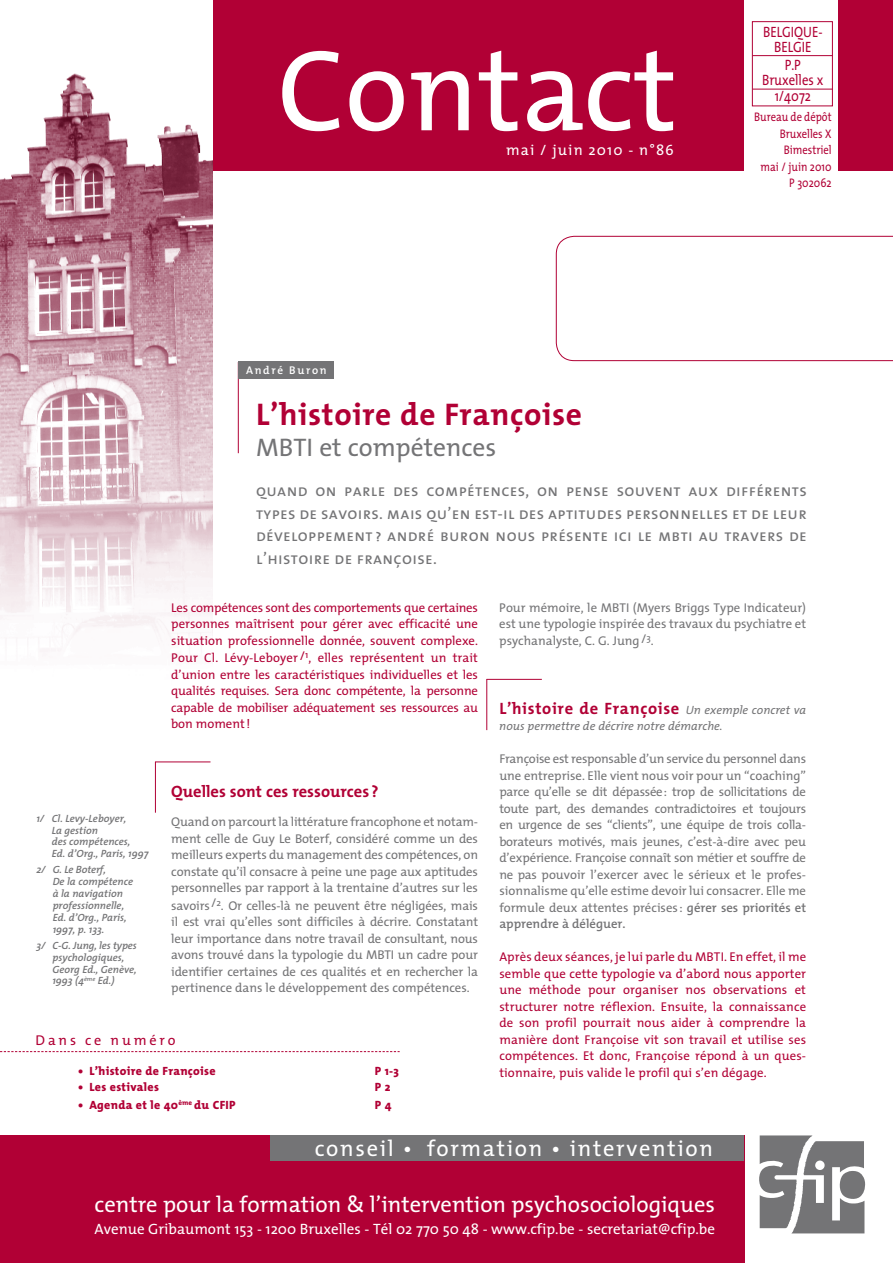
<style>
.page{position:relative;width:893px;height:1263px;background:#fff}
.page>*{position:absolute;margin:0;border:0;box-sizing:border-box;transform-origin:0 0}
.t1{font:116.55px "The Mix";color:#fff}
.t2{font:700 31.5px "The Mix";letter-spacing:.02em;color:#b10035}
.t3{font:25.5px "The Mix";color:#747476}
.t4{font:22.5px "The Mix";color:#fff}
.t5{font:22.5px "The Mix";letter-spacing:.075em;color:#fff}
.t6{font:16.5px/22.5px "The Mix Caps";letter-spacing:.02em;color:#747476;text-align:justify}
.t7{font:700 16.5px "The Mix";letter-spacing:.04em;color:#b10035}
.t8{font:700 16.5px "The Mix";color:#b10035}
.t9{font:15px "The Mix";color:#fff}
.t10{font:15px/15px "The Mix";color:#b10035;text-align:center;scale:.85 1}
.t11{font:15px "The Mix";letter-spacing:.075em;color:#fff}
.t12{font:14.25px "The Mix";letter-spacing:.2em;color:#b10035}
.t13{font:12.75px/16.5px "The Mix";color:#747476;text-align:justify}
.t14{font:12.75px/16.6px "The Mix";letter-spacing:.005em;color:#b10035;text-align:justify}
.t15{font:12.45px/16.5px "The Mix";color:#b10035;text-align:right;scale:.85 1}
.t16{font:800 12px "The Mix";letter-spacing:.025em;color:#b10035}
.t17{font:italic 12px "The Mix";color:#747476}
.t18{font:600 11.25px "The Mix";letter-spacing:.15em;color:#fff}
.t19{font:italic 600 10.5px/11.9px "The Mix";color:#747476}
.s1{font-family:"The Mix Expert"}
.s2{font-weight:400;font-style:italic;font-size:12px;color:#747476}
.s3{font-weight:600}
</style>
<div class="page">
<div style="left:213px;top:0;width:680px;height:170px;background:#b10035"></div>
<div style="left:0;top:1135px;width:744px;height:128px;background:#b10035"></div>
<div style="left:271px;top:1135px;width:473px;height:26px;background:#747476"></div>
<div style="left:744px;top:0;width:94px;height:177px;background:#fff"></div>
<div style="left:752px;top:21px;width:81px;height:85px;border:1px solid #b10035"></div>
<hr style="left:752px;top:55px;width:80px;height:1px;background:#b10035">
<hr style="left:753px;top:89px;width:79px;height:1px;background:#b10035">
<svg style="left:0;top:1051px;width:400px;height:1px"></svg>
<hr style="left:238px;top:362px;width:1px;height:91px;background:#b10035">
<div style="left:238px;top:361px;width:96px;height:17px;background:#747476"></div>
<svg style="left:556px;top:236px;width:337px;height:125px"></svg>
<svg style="left:759px;top:1135px;width:106px;height:98px"></svg>
<img style="left:0;top:73px;width:213px;height:740px">
<hr style="left:155px;top:762px;width:55px;height:1px;background:#b10035">
<hr style="left:155px;top:762px;width:1px;height:51px;background:#b10035">
<hr style="left:487px;top:679px;width:55px;height:1px;background:#b10035">
<hr style="left:486px;top:679px;width:1px;height:51px;background:#b10035">
<h1 class="t1" style="left:277px;top:-6px;width:402px">Contact</h1>
<p class="t11" style="left:506px;top:138px;width:169px">mai / juin 2010 - n°8<span class="s1">6</span></p>
<p class="t18" style="left:246px;top:361px;width:82px">André Buron</p>
<p class="t10" style="left:763px;top:24px;width:72px">BELGIQUE-<br>BELGIE</p>
<p class="t10" style="left:762px;top:57px;width:74px">P.P<br>Bruxelles x</p>
<p class="t10" style="left:775px;top:88px;width:44px">1/4072</p>
<p class="t15" style="left:754px;top:108px;width:93px">Bureau de dépôt<br>Bruxelles X<br>Bimestriel<br>mai / juin 2010<br>P 302062</p>
<h2 class="t2" style="left:256px;top:388px;width:327px">L’histoire de Françoise</h2>
<h3 class="t3" style="left:256px;top:426px;width:242px">MBTI et compétences</h3>
<p class="t6" style="left:256px;top:479px;width:552px">quand on parle des compétences, on pense souvent aux différents types de savoirs. mais qu’en est-il des aptitudes personnelles et de leur développement ? andré buron nous présente ici le mbti au travers de l’histoire de françoise.</p>
<p class="t14" style="left:171px;top:599px;width:308px">Les compétences sont des comportements que certaines personnes maîtrisent pour gérer avec efficacité une situation professionnelle donnée, souvent complexe.<br>Pour Cl. Lévy-Leboyer /<sup>1</sup>, elles représentent un trait d’union entre les caractéristiques individuelles et les qualités requises. Sera donc compétente, la personne capable de mobiliser adéquatement ses ressources au bon moment!</p>
<p class="t19" style="left:52px;top:812px;width:98px;text-indent:-15px">1/ Cl. Levy-Leboyer,<br>La gestion<br>des compétences,<br>Ed. d’Org., Paris, 1997</p>
<p class="t19" style="left:53px;top:864px;width:82px;text-indent:-16px">2/ G. Le Boterf,<br>De la compétence à la navigation professionnelle,<br>Ed. d’Org., Paris,<br>1997, p. 133.</p>
<p class="t19" style="left:52px;top:939px;width:86px;text-indent:-16px">3/ C-G. Jung, les types psychologiques,<br>Georg Ed., Genève,<br>1993 (4<sup>ème</sup> Ed.)</p>
<p class="t8" style="left:171px;top:778px;width:209px">Quelles sont ces ressources ?</p>
<p class="t13" style="left:171px;top:813px;width:308px">Quand on parcourt la littérature francophone et notam&shy;ment celle de Guy Le Boterf, considéré comme un des meilleurs experts du management des compétences, on constate qu’il consacre à peine une page aux aptitudes personnelles par rapport à la trentaine d’autres sur les savoirs/<sup>2</sup>. Or celles-là ne peuvent être négligées, mais il est vrai qu’elles sont difficiles à décrire. Constatant leur importance dans notre travail de consultant, nous avons trouvé dans la typologie du MBTI un cadre pour identifier certaines de ces qualités et en rechercher la pertinence dans le développement des compétences.</p>
<p class="t12" style="left:36px;top:1028px;width:141px">Dans ce numéro</p>
<p class="t16" style="left:78px;top:1060px;width:139px">• L’histoire de Françoise</p>
<p class="t16" style="left:375px;top:1060px;width:26px">P 1-3</p>
<p class="t16" style="left:78px;top:1077px;width:82px">• Les estivales</p>
<p class="t16" style="left:375px;top:1077px;width:17px">P 2</p>
<p class="t16" style="left:78px;top:1094px;width:159px">• Agenda et le 40<sup>ème</sup> du CFIP</p>
<p class="t16" style="left:375px;top:1094px;width:18px">P 4</p>
<p class="t13" style="left:499px;top:599px;width:308px">Pour mémoire, le MBTI (Myers Briggs Type Indicateur) est une typologie inspirée des travaux du psychiatre et psychanalyste, C. G. Jung/<sup>3</sup>.</p>
<p class="t7" style="left:499px;top:694px;width:308px">L’histoire de Françoise <span class="s2">Un exemple concret va</span></p>
<p class="t17" style="left:499px;top:716px;width:225px">nous permettre de décrire notre démarche.</p>
<p class="t13" style="left:499px;top:750px;width:308px">Françoise est responsable d’un service du personnel dans une entreprise. Elle vient nous voir pour un “coaching” parce qu’elle se dit dépassée: trop de sollicitations de toute part, des demandes contradictoires et toujours en urgence de ses “clients”, une équipe de trois colla&shy;borateurs motivés, mais jeunes, c’est-à-dire avec peu d’expérience. Françoise connaît son métier et souffre de ne pas pouvoir l’exercer avec le sérieux et le profes&shy;sionnalisme qu’elle estime devoir lui consacrer. Elle me formule deux attentes précises : <span class="s3">gérer ses priorités et apprendre à déléguer.</span></p>
<p class="t14" style="left:499px;top:948px;width:308px">Après deux séances, je lui parle du MBTI. En effet, il me semble que cette typologie va d’abord nous apporter une méthode pour organiser nos observations et structurer notre réflexion. Ensuite, la connaissance de son profil pourrait nous aider à comprendre la manière dont Françoise vit son travail et utilise ses compétences. Et donc, Françoise répond à un ques&shy;tionnaire, puis valide le profil qui s’en dégage.</p>
<h3 class="t5" style="left:315px;top:1129px;width:400px">conseil • formation • intervention</h3>
<h3 class="t4" style="left:95px;top:1185px;width:622px">centre pour la formation &amp; l’intervention psychosociologiques</h3>
<p class="t9" style="left:95px;top:1216px;width:622px">Avenue Gribaumont 153 - 1200 Bruxelles - Tél 02 770 50 48 - www.cfip.be - secretariat@cfip.be</p>
</div>
